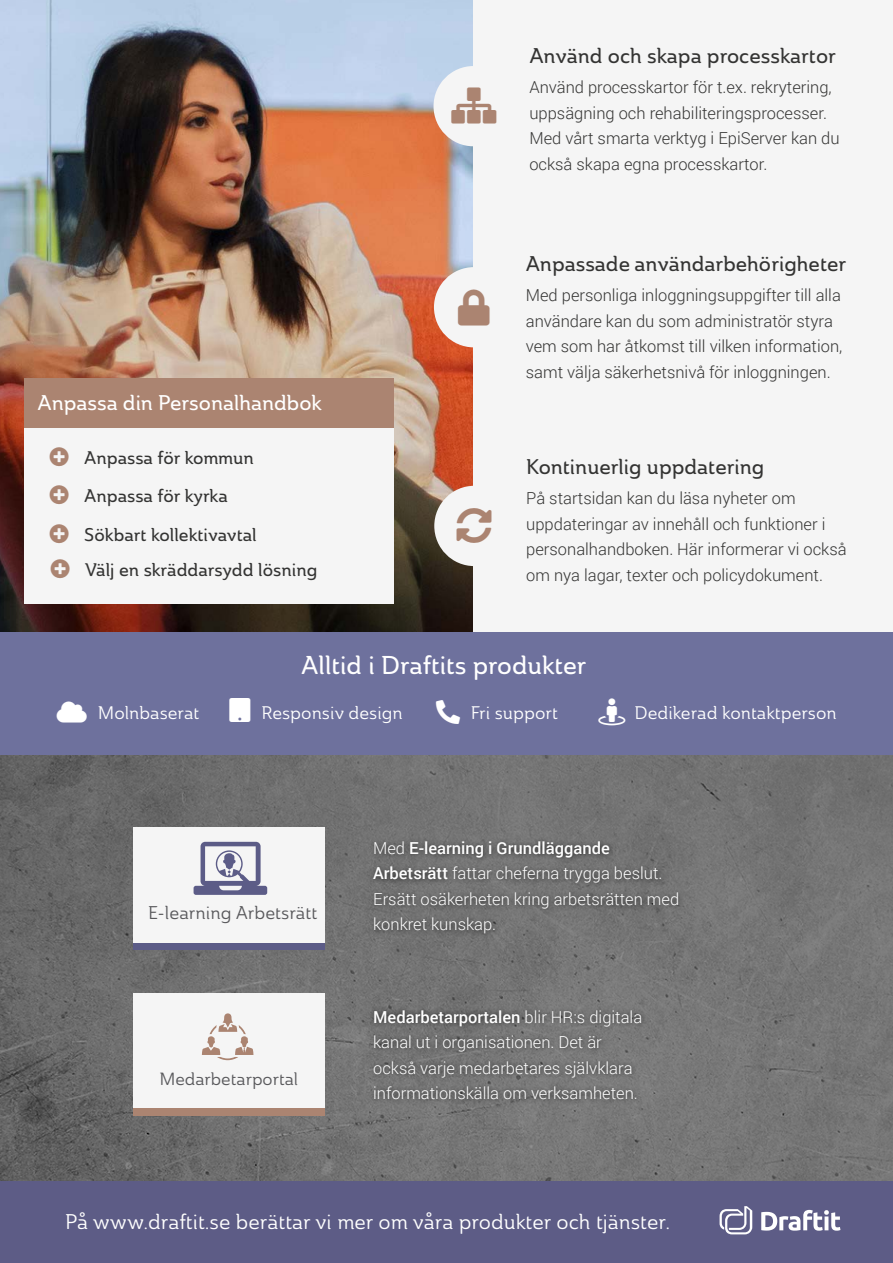
<style>
.page{position:relative;width:893px;height:1263px;background:#fff}
.page>*{position:absolute;margin:0;border:0;box-sizing:border-box;transform-origin:0 0}
.t1{font:25.5px "Ainslie Nor Med";color:#fff}
.t2{font:21px "Ainslie Nor Med";color:#343433}
.t3{font:21px "Ainslie Nor Reg";color:#fff}
.t4{font:21px "Ainslie Nor Med";color:#fff}
.t5{font:18.15px "Ainslie Nor Reg";color:#59595c}
.t6{font:18px/35.2px "Ainslie Nor Med";color:#343433}
.t7{font:18px "Ainslie Nor Reg";color:#fff}
.t8{font:17.4px "Ainslie Nor Reg";color:#59595c}
.t9{font:300 16.5px/25.5px "Roboto";color:#343433}
.t10{font:300 16.5px/25.5px "Roboto";color:#fff}
.s1{font-weight:500}
</style>
<div class="page">
<img style="left:0;top:0;width:473px;height:631px">
<img style="left:0;top:754px;width:893px;height:428px">
<div style="left:473px;top:422px;width:420px;height:211px;background:#f5f5f5"></div>
<div style="left:473px;top:0;width:420px;height:212px;background:#f5f5f5"></div>
<div style="left:473px;top:212px;width:420px;height:211px;background:#f5f5f5"></div>
<div style="left:0;top:1182px;width:893px;height:81px;background:#5d5c86"></div>
<div style="left:434px;top:267px;width:80px;height:80px;background:#f5f5f5;border-radius:50%"></div>
<div style="left:433px;top:66px;width:80px;height:80px;background:#f5f5f5;border-radius:50%"></div>
<div style="left:434px;top:486px;width:80px;height:80px;background:#f5f5f5;border-radius:50%"></div>
<div style="left:0;top:632px;width:893px;height:122px;background:#6e719d"></div>
<div style="left:133px;top:827px;width:192px;height:122px;background:#f5f5f5"></div>
<div style="left:133px;top:943px;width:192px;height:6px;background:#5c5c87"></div>
<svg style="left:194px;top:842px;width:73px;height:53px"></svg>
<div style="left:368px;top:836px;width:316px;height:104px;background:#000;opacity:.6"></div>
<div style="left:369px;top:1005px;width:278px;height:100px;background:#000;opacity:.6"></div>
<svg style="left:720px;top:1206px;width:32px;height:28px"></svg>
<svg style="left:761px;top:1210px;width:79px;height:21px"></svg>
<div style="left:133px;top:993px;width:192px;height:122px;background:#f5f5f5"></div>
<div style="left:133px;top:1108px;width:192px;height:7px;background:#ab8471"></div>
<svg style="left:202px;top:1013px;width:51px;height:47px"></svg>
<div style="left:24px;top:427px;width:369px;height:177px;background:#f5f5f5"></div>
<div style="left:24px;top:378px;width:369px;height:50px;background:#ab8471"></div>
<p class="t2" style="left:529px;top:43px;width:308px">Använd och skapa processkartor</p>
<p class="t9" style="left:529px;top:74px;width:312px">Använd processkartor för t.ex. rekrytering, uppsägning och rehabiliteringsprocesser.<br>Med vårt smarta verktyg i EpiServer kan du också skapa egna processkartor.</p>
<p class="t4" style="left:38px;top:389px;width:286px">Anpassa din Personalhandbok</p>
<p class="t6" style="left:84px;top:440px;width:171px">Anpassa för kommun</p>
<p class="t6" style="left:84px;top:478px;width:145px">Anpassa för kyrka</p>
<p class="t6" style="left:84px;top:516px;width:235px">Sökbart kollektivavtal<br>Välj en skräddarsydd lösning</p>
<p class="t2" style="left:526px;top:251px;width:322px">Anpassade användarbehörigheter</p>
<p class="t9" style="left:526px;top:282px;width:318px">Med personliga inloggningsuppgifter till alla användare kan du som administratör styra vem som har åtkomst till vilken information, samt välja säkerhetsnivå för inloggningen.</p>
<p class="t2" style="left:526px;top:453px;width:240px">Kontinuerlig uppdatering</p>
<p class="t9" style="left:526px;top:485px;width:322px">På startsidan kan du läsa nyheter om uppdateringar av innehåll och funktioner i personalhandboken. Här informerar vi också om nya lagar, texter och policydokument.</p>
<h1 class="t1" style="left:301px;top:648px;width:287px">Alltid i Draftits produkter</h1>
<p class="t7" style="left:98px;top:701px;width:103px">Molnbaserat</p>
<p class="t7" style="left:261px;top:701px;width:143px">Responsiv design</p>
<p class="t7" style="left:471px;top:701px;width:89px">Fri support</p>
<p class="t7" style="left:634px;top:701px;width:204px">Dedikerad kontaktperson</p>
<p class="t5" style="left:148px;top:901px;width:171px">E-learning Arbetsrätt</p>
<p class="t8" style="left:159px;top:1068px;width:140px">Medarbetarportal</p>
<p class="t10" style="left:373px;top:835px;width:308px">Med <span class="s1">E-learning i Grundläggande Arbetsrätt</span> fattar cheferna trygga beslut.<br>Ersätt osäkerheten kring arbetsrätten med konkret kunskap.</p>
<p class="t10" style="left:373px;top:1003px;width:271px"><span class="s1">Medarbetarportalen</span> blir HR:s digitala kanal ut i organisationen. Det är också varje medarbetares självklara informationskälla om verksamheten.</p>
<p class="t3" style="left:65px;top:1209px;width:606px">På www.draftit.se berättar vi mer om våra produkter och tjänster.</p>
</div>
